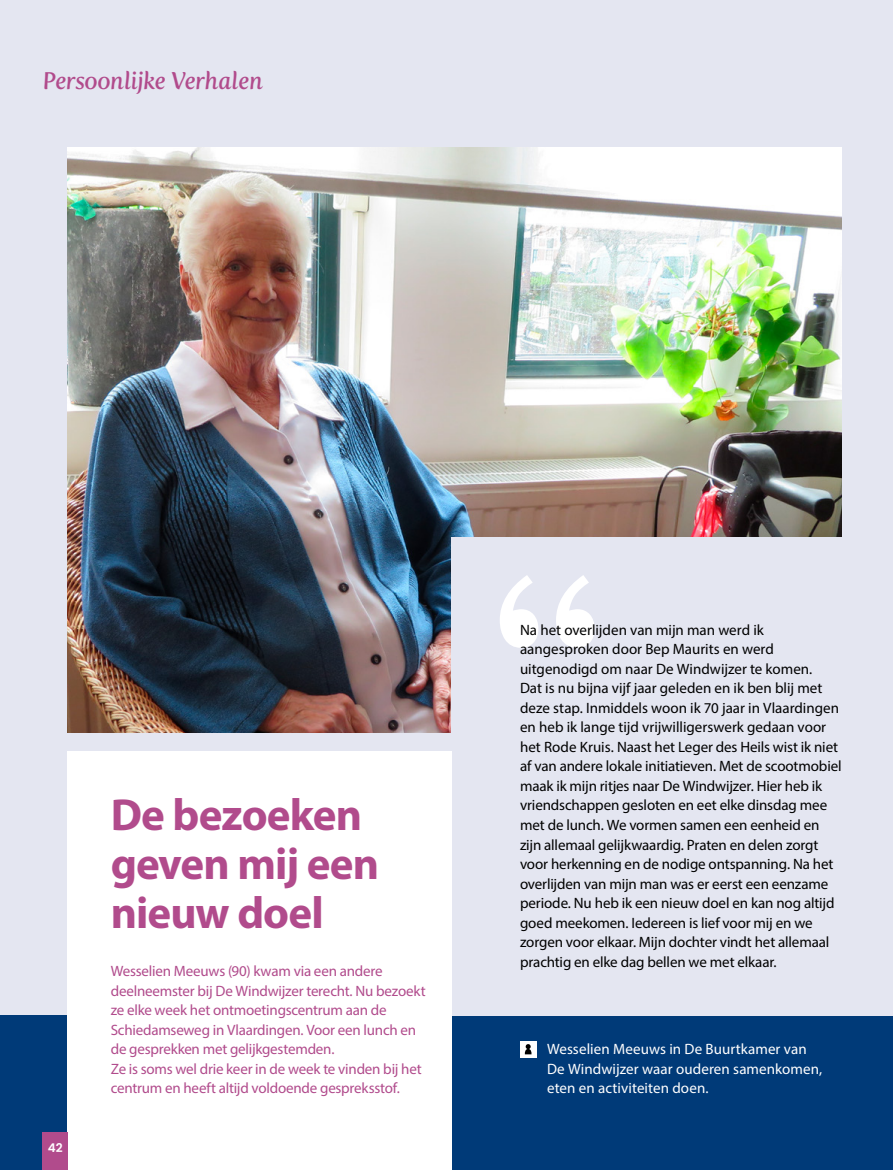
<style>
.page{position:relative;width:893px;height:1170px;background:#fff}
.page>*{position:absolute;margin:0;border:0;box-sizing:border-box;transform-origin:0 0}
.t1{font:700 45px/48.8px "Myriad Pro";letter-spacing:-.02em;color:#b14b8c}
.t2{font:italic 24px "Fertigo Pro";letter-spacing:-.025em;color:#b14b8c}
.t3{font:15px/19.5px "Myriad Pro";letter-spacing:-.01em;color:#000}
.t4{font:15px/19.5px "Myriad Pro";letter-spacing:-.015em;color:#b14b8c}
.t5{font:15px/19.5px "Myriad Pro";letter-spacing:.005em;color:#fff}
.t6{font:600 12px "Poppins";color:#fff}
</style>
<div class="page">
<div style="left:0;top:0;width:893px;height:1169px;background:#e4e6f1"></div>
<div style="left:0;top:1015px;width:893px;height:154px;background:#003a78"></div>
<img style="left:68px;top:147px;width:774px;height:585px">
<div style="left:452px;top:537px;width:441px;height:478px;background:#e4e6f1"></div>
<div style="left:68px;top:752px;width:384px;height:417px;background:#fff"></div>
<svg style="left:500px;top:575px;width:95px;height:72px"></svg>
<div style="left:520px;top:1040px;width:16px;height:17px;background:#fff"></div>
<svg style="left:525px;top:1044px;width:6px;height:10px"></svg>
<div style="left:43px;top:1132px;width:25px;height:37px;background:#b14b8c"></div>
<h2 class="t2" style="left:43px;top:66px;width:222px">Persoonlijke Verhalen</h2>
<p class="t6" style="left:48px;top:1140px;width:16px">42</p>
<h1 class="t1" style="left:111px;top:789px;width:270px">De bezoeken geven mij een nieuw doel</h1>
<p class="t4" style="left:111px;top:961px;width:316px">Wesselien Meeuws (90) kwam via een andere deelneemster bij De Windwijzer terecht. Nu bezoekt ze elke week het ontmoetingscentrum aan de Schiedamseweg in Vlaardingen. Voor een lunch en de gesprekken met gelijkgestemden.<br>Ze is soms wel drie keer in de week te vinden bij het centrum en heeft altijd voldoende gespreksstof.</p>
<p class="t3" style="left:520px;top:619px;width:323px">Na het overlijden van mijn man werd ik aangesproken door Bep Maurits en werd uitgenodigd om naar De Windwijzer te komen.<br>Dat is nu bijna vijf jaar geleden en ik ben blij met deze stap. Inmiddels woon ik 70 jaar in Vlaardingen en heb ik lange tijd vrijwilligerswerk gedaan voor het Rode Kruis. Naast het Leger des Heils wist ik niet af van andere lokale initiatieven. Met de scootmobiel maak ik mijn ritjes naar De Windwijzer. Hier heb ik vriendschappen gesloten en eet elke dinsdag mee met de lunch. We vormen samen een eenheid en zijn allemaal gelijkwaardig. Praten en delen zorgt voor herkenning en de nodige ontspanning. Na het overlijden van mijn man was er eerst een eenzame periode. Nu heb ik een nieuw doel en kan nog altijd goed meekomen. Iedereen is lief voor mij en we zorgen voor elkaar. Mijn dochter vindt het allemaal prachtig en elke dag bellen we met elkaar.</p>
<p class="t5" style="left:547px;top:1039px;width:277px">Wesselien Meeuws in De Buurtkamer van<br>De Windwijzer waar ouderen samenkomen, eten en activiteiten doen.</p>
</div>
